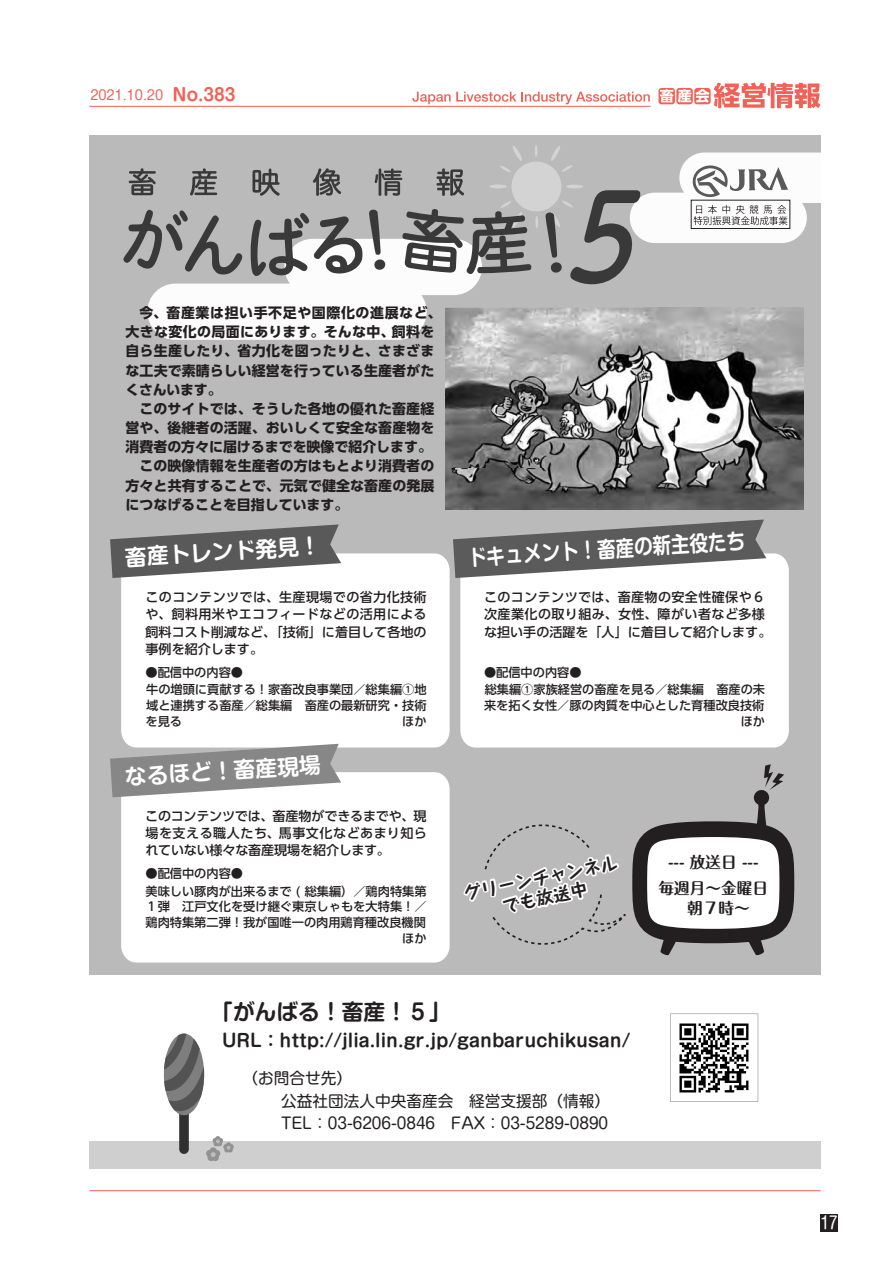
<style>
.page{position:relative;width:893px;height:1263px;background:#fff}
.page>*{position:absolute;margin:0;border:0;box-sizing:border-box;transform-origin:0 0}
.t1{font:italic 500 116.25px "UD Shin M Go Pr 6 N";color:#393939;scale:.86 1}
.t2{font:700 21.75px "Shin M Go Pr 6 N De";color:#fff}
.t3{font:700 21.75px "Shin M Go Pr 6 N De";color:#fff;scale:.85 1}
.t4{font:700 21.75px "Shin M Go Pr 6 N De";color:#231f20}
.t5{font:700 17.4px "Shin M Go Pr 6 N De";color:#231f20}
.t6{font:700 17.4px/20px "Taka Hand Std";color:#231f20;text-align:center}
.t7{font:700 16.95px "Shin M Go Pr 6 N De";color:#f16156}
.t8{font:16.95px "Shin M Go Pr 6 N";color:#fff}
.t9{font:15.6px/22.6px "Shin M Go Pr 6 N";color:#231f20}
.t10{font:700 15.6px/25.2px "Maru Fo Pro";color:#231f20;text-align:center}
.t11{font:700 13.95px/19.2px "UD Shin Go Pr 6 N";letter-spacing:.01em;color:#231f20}
.t12{font:700 13.95px/19.2px "UD Shin Go Pr 6 N";letter-spacing:.045em;color:#231f20}
.t13{font:13.35px "Shin M Go Pr 6 N";color:#f16156}
.t14{font:500 13.05px/17.4px "UD Shin Go Pr 6 N";letter-spacing:.03em;color:#231f20;text-align:justify}
.t15{font:500 12.15px/15.8px "UD Shin Go Pr 6 N";color:#231f20}
</style>
<div class="page">
<div style="left:89px;top:135px;width:732px;height:840px;background:#bababa"></div>
<hr style="left:566px;top:185px;width:17px;height:3px;background:#d3d3d3;border-radius:50%">
<div style="left:89px;top:1141px;width:732px;height:27px;background:#cfcfcf"></div>
<svg style="left:630px;top:152px;width:191px;height:91px"></svg>
<div style="left:121px;top:772px;width:329px;height:190px;background:#fff"></div>
<div style="left:460px;top:553px;width:329px;height:194px;background:#fff"></div>
<div style="left:121px;top:553px;width:329px;height:194px;background:#fff"></div>
<svg style="left:110px;top:524px;width:231px;height:54px"></svg>
<svg style="left:110px;top:744px;width:231px;height:53px;background:#a2a2a2"></svg>
<div style="left:179px;top:1107px;width:10px;height:47px;background:#303030;border-radius:5px"></div>
<svg style="left:164px;top:1033px;width:40px;height:78px"></svg>
<svg style="left:206px;top:1136px;width:28px;height:25px"></svg>
<svg style="left:463px;top:764px;width:331px;height:191px"></svg>
<svg style="left:670px;top:1014px;width:88px;height:88px"></svg>
<img style="left:445px;top:308px;width:358px;height:201px">
<svg style="left:123px;top:145px;width:450px;height:195px"></svg>
<svg style="left:453px;top:519px;width:313px;height:59px"></svg>
<hr style="left:89px;top:1190px;width:732px;height:1px;background:#f16156">
<div style="left:658px;top:88px;width:17px;height:16px;background:#f16156;border-radius:3px"></div>
<svg style="left:660px;top:83px;width:160px;height:25px"></svg>
<svg style="left:412px;top:92px;width:238px;height:12px"></svg>
<hr style="left:89px;top:106px;width:562px;height:1px;background:#f16156">
<div style="left:821px;top:1214px;width:17px;height:17px;background:#231f20"></div>
<p class="t13" style="left:90px;top:84px;width:74px">2021.10.20</p>
<p class="t7" style="left:173px;top:81px;width:65px">No.383</p>
<p class="t12" style="left:392px;top:303px;width:51px;text-indent:-252px">今、畜産業は担い手不足や国際化の進展など、飼料を</p>
<p class="t11" style="left:125px;top:322px;width:311px">大きな変化の局面にあります。そんな中、<br>自ら生産したり、省力化を図ったりと、さまざまな工夫で素晴らしい経営を行っている生産者がたくさんいます。<br>　このサイトでは、そうした各地の優れた畜産経営や、後継者の活躍、おいしくて安全な畜産物を消費者の方々に届けるまでを映像で紹介します。　この映像情報を生産者の方はもとより消費者の方々と共有することで、元気で健全な畜産の発展につなげることを目指しています。</p>
<h2 class="t2" style="left:124px;top:540px;width:197px;rotate:-4deg">畜産トレンド発見!</h2>
<p class="t14" style="left:146px;top:588px;width:283px">このコンテンツでは、生産現場での省力化技術や、飼料用米やエコフィードなどの活用による飼料コスト削減など、「技術」に着目して各地の事例を紹介します。</p>
<p class="t15" style="left:146px;top:663px;width:283px;line-height:17.4px">●配信中の内容●<br>牛の増頭に貢献する！家畜改良事業団／総集編①地</p>
<p class="t15" style="left:146px;top:697px;width:282px;text-align:right">域と連携する畜産／総集編　畜産の最新研究・技術ほか</p>
<p class="t15" style="left:146px;top:713px;width:38px">を見る</p>
<h2 class="t2" style="left:124px;top:759px;width:197px;rotate:-4deg">なるほど！畜産現場</h2>
<p class="t14" style="left:145px;top:806px;width:283px">このコンテンツでは、畜産物ができるまでや、現場を支える職人たち、馬事文化などあまり知られていない様々な畜産現場を紹介します。</p>
<p class="t15" style="left:146px;top:864px;width:283px;line-height:17.4px">●配信中の内容●<br>美味しい豚肉が出来るまで ( 総集編）／鶏肉特集第</p>
<p class="t15" style="left:146px;top:898px;width:283px;text-align:right">１弾　江戸文化を受け継ぐ東京しゃもを大特集!／鶏肉特集第二弾！我が国唯一の肉用鶏育種改良機関ほか</p>
<h1 class="t1" style="left:546px;top:140px;width:171px">５</h1>
<h2 class="t3" style="left:467px;top:540px;width:328px;rotate:-4deg">ドキュメント！畜産の新主役たち</h2>
<p class="t14" style="left:484px;top:588px;width:289px;text-align:left">このコンテンツでは、畜産物の安全性確保や６次産業化の取り組み、女性、障がい者など多様な担い手の活躍を「人」に着目して紹介します。</p>
<p class="t15" style="left:484px;top:663px;width:283px;line-height:17.4px">●配信中の内容●<br>総集編①家族経営の畜産を見る／総集編　畜産の未</p>
<p class="t15" style="left:484px;top:697px;width:283px;text-align:right">来を拓く女性／豚の肉質を中心とした育種改良技術ほか</p>
<h3 class="t6" style="left:462px;top:882px;width:158px;rotate:-12deg">グリーンチャンネルでも放送中</h3>
<p class="t10" style="left:658px;top:848px;width:111px">--- 放送日 ---毎週月～金曜日</p>
<p class="t10" style="left:687px;top:893px;width:64px">朝７時~</p>
<h2 class="t4" style="left:211px;top:994px;width:241px">「がんばる！畜産!５「</h2>
<h3 class="t5" style="left:222px;top:1026px;width:410px">URL：http://jlia.lin.gr.jp/ganbaruchikusan/</h3>
<p class="t9" style="left:281px;top:1066px;width:331px;text-indent:-39px">（お問合せ先(<br>公益社団法人中央畜産会　経営支援部（情報(<br>TEL：03-6206-0846　FAX：03-5289-0890</p>
<p class="t8" style="left:821px;top:1209px;width:19px">17</p>
</div>
